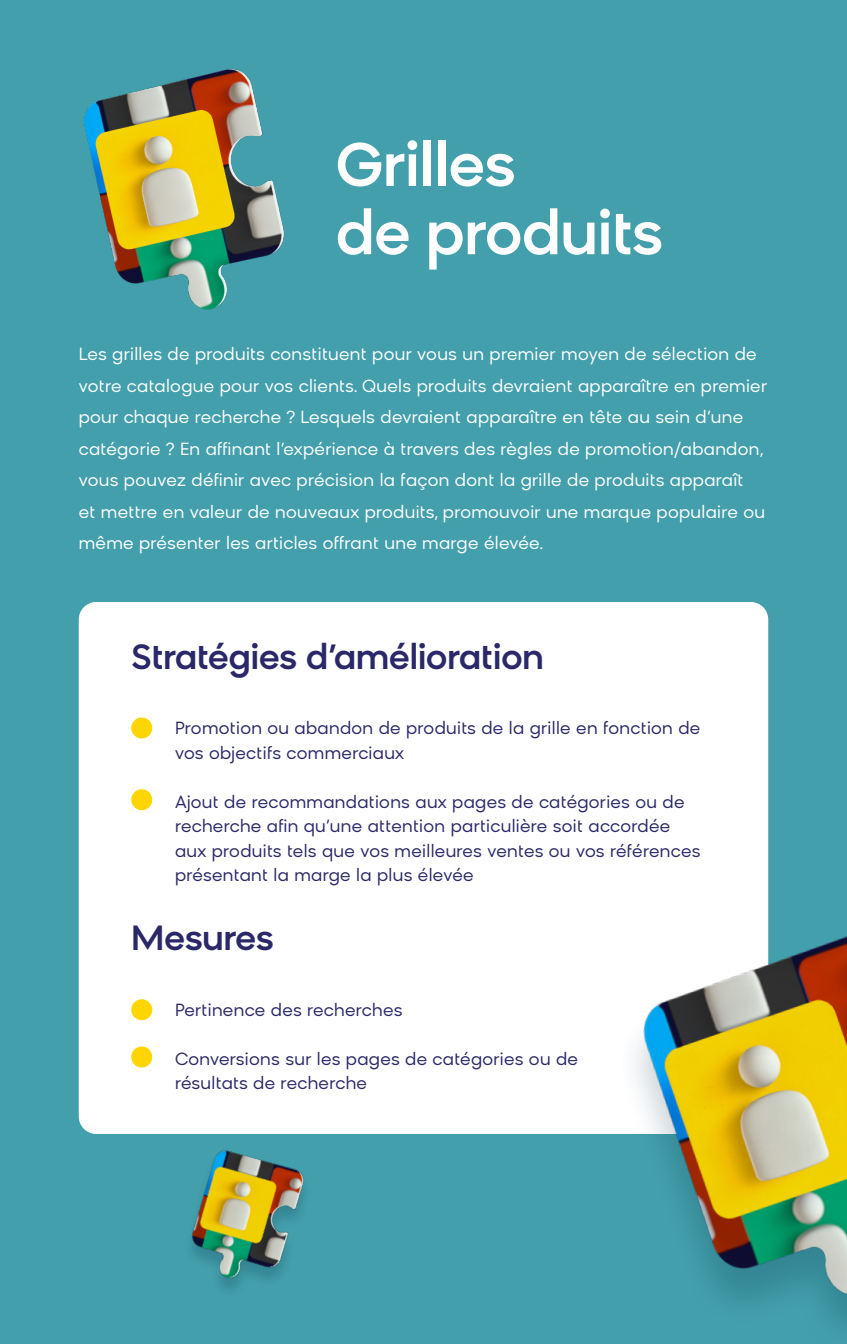
<style>
.page{position:relative;width:847px;height:1344px;background:#fff}
.page>*{position:absolute;margin:0;border:0;box-sizing:border-box;transform-origin:0 0}
.t1{font:500 61.25px/68.2px "Bloomreach Sans";color:#fff}
.t2{font:500 35px "Bloomreach Sans";color:#2a2868}
.t3{font:17.5px/31.5px "Bloomreach Sans";letter-spacing:.02em;color:#fff}
.t4{font:17.5px/24.5px "Bloomreach Sans";letter-spacing:.02em;color:#2a2868}
</style>
<div class="page">
<div style="left:1px;top:0;width:846px;height:1344px;background:#439fab"></div>
<img style="left:84px;top:69px;width:200px;height:241px">
<div style="left:79px;top:602px;width:689px;height:532px;background:#fff;border-radius:18px"></div>
<div style="left:131px;top:718px;width:21px;height:20px;background:#ffd500;border-radius:50%"></div>
<div style="left:131px;top:999px;width:21px;height:21px;background:#ffd500;border-radius:50%"></div>
<div style="left:131px;top:1046px;width:21px;height:22px;background:#ffd500;border-radius:50%"></div>
<div style="left:131px;top:789px;width:21px;height:21px;background:#ffd500;border-radius:50%"></div>
<div style="left:616px;top:937px;width:231px;height:407px;background:#002940;opacity:.21"></div>
<img style="left:626px;top:927px;width:221px;height:398px">
<img style="left:191px;top:1150px;width:113px;height:139px">
<h1 class="t1" style="left:336px;top:130px;width:328px">Grilles<br>de produits</h1>
<p class="t3" style="left:79px;top:338px;width:690px">Les grilles de produits constituent pour vous un premier moyen de sélection de votre catalogue pour vos clients. Quels produits devraient apparaître en premier pour chaque recherche ? Lesquels devraient apparaître en tête au sein d’une catégorie ? En affinant l’expérience à travers des règles de promotion/abandon, vous pouvez définir avec précision la façon dont la grille de produits apparaît<br>et mettre en valeur de nouveaux produits, promouvoir une marque populaire ou même présenter les articles offrant une marge élevée.</p>
<h2 class="t2" style="left:131px;top:635px;width:414px">Stratégies d’amélioration</h2>
<p class="t4" style="left:175px;top:716px;width:527px">Promotion ou abandon de produits de la grille en fonction de vos objectifs commerciaux</p>
<p class="t4" style="left:175px;top:789px;width:527px">Ajout de recommandations aux pages de catégories ou de recherche afin qu’une attention particulière soit accordée aux produits tels que vos meilleures ventes ou vos références présentant la marge la plus élevée</p>
<h2 class="t2" style="left:131px;top:917px;width:144px">Mesures</h2>
<p class="t4" style="left:175px;top:997px;width:229px">Pertinence des recherches</p>
<p class="t4" style="left:175px;top:1046px;width:405px">Conversions sur les pages de catégories ou de résultats de recherche</p>
</div>
